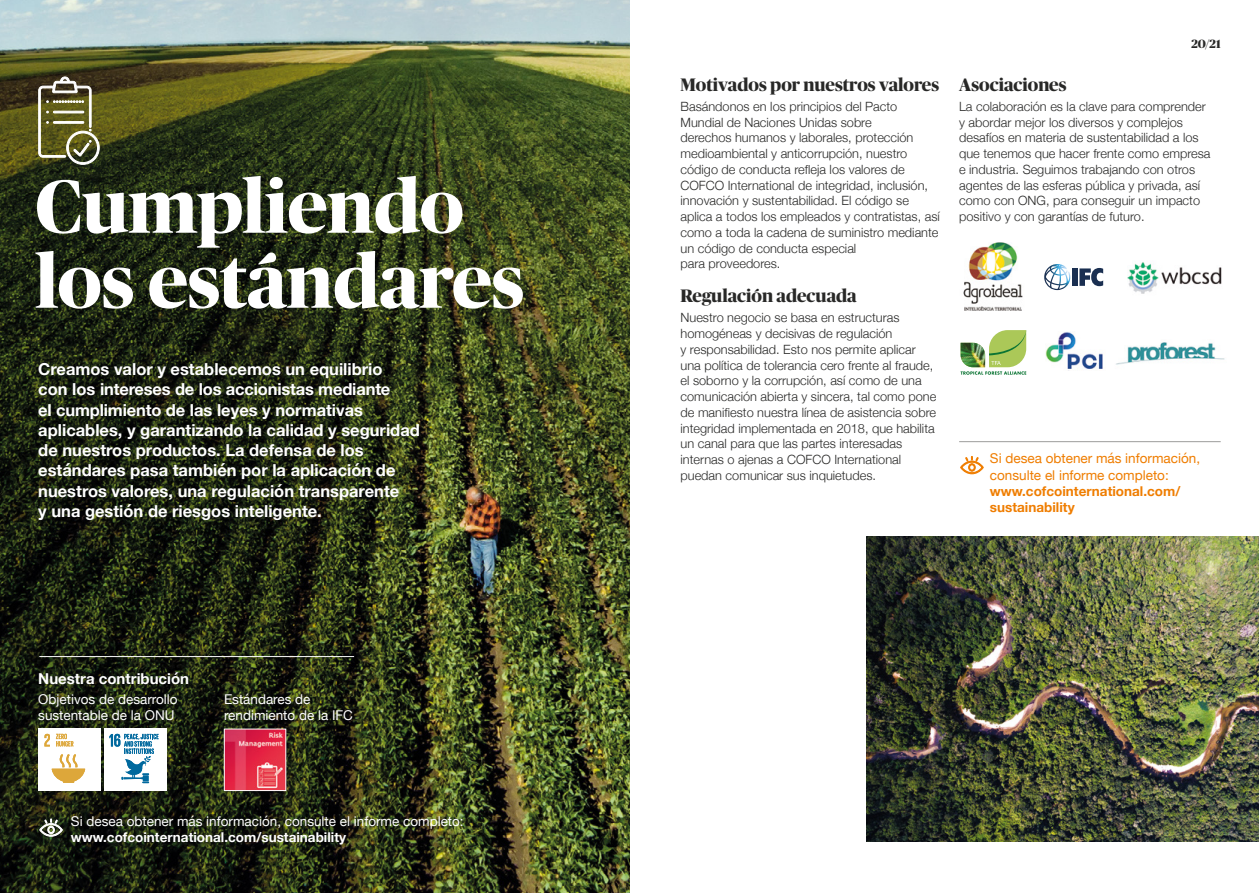
<style>
.page{position:relative;width:1259px;height:893px;background:#fff}
.page>*{position:absolute;margin:0;border:0;box-sizing:border-box;transform-origin:0 0}
.t1{font:700 75px/75px "Publico Banner";color:#fff}
.t2{font:700 18px "Publico Banner";color:#282827}
.t3{font:700 16.5px/20.2px "Helvetica Neue";color:#fff}
.t4{font:700 15px "Helvetica Neue";color:#fff}
.t5{font:13.5px/16.2px "Helvetica Neue";color:#fff}
.t6{font:13.5px/16.2px "Helvetica Neue";color:#ef7d00}
.t7{font:700 13.5px "Helvetica Neue";color:#fff}
.t8{font:700 13.5px/16.2px "Helvetica Neue";color:#ef7d00}
.t9{font:300 12.75px/15.8px "Helvetica Neue";color:#282827}
.t10{font:700 12px "Publico Banner";color:#282827}
</style>
<div class="page">
<img style="left:0;top:0;width:629px;height:51px">
<img style="left:0;top:51px;width:629px;height:842px">
<img style="left:866px;top:537px;width:393px;height:305px">
<hr style="left:39px;top:656px;width:315px;height:1px;background:#fff">
<img style="left:226px;top:731px;width:58px;height:58px">
<div style="left:224px;top:729px;width:62px;height:62px;border:1px solid #fff"></div>
<div style="left:38px;top:729px;width:62px;height:62px;background:#fff"></div>
<svg style="left:44px;top:734px;width:6px;height:12px"></svg>
<svg style="left:52px;top:754px;width:33px;height:29px"></svg>
<svg style="left:56px;top:734px;width:17px;height:12px"></svg>
<div style="left:105px;top:729px;width:62px;height:62px;background:#fff"></div>
<svg style="left:109px;top:734px;width:50px;height:49px"></svg>
<svg style="left:39px;top:818px;width:24px;height:19px"></svg>
<svg style="left:38px;top:76px;width:62px;height:89px"></svg>
<hr style="left:959px;top:441px;width:261px;height:1px;background:#9d9d9c">
<svg style="left:960px;top:456px;width:24px;height:18px"></svg>
<img style="left:1127px;top:262px;width:95px;height:32px">
<div style="left:1072px;top:268px;width:6px;height:18px;background:#1a2f51"></div>
<svg style="left:1079px;top:268px;width:24px;height:18px"></svg>
<svg style="left:1044px;top:264px;width:26px;height:26px"></svg>
<img style="left:1045px;top:332px;width:58px;height:37px">
<img style="left:1116px;top:342px;width:109px;height:23px">
<img style="left:963px;top:242px;width:60px;height:69px">
<svg style="left:960px;top:330px;width:66px;height:45px"></svg>
<h1 class="t1" style="left:35px;top:165px;width:490px">Cumpliendo los estándares</h1>
<p class="t3" style="left:38px;top:360px;width:383px">Creamos valor y establecemos un equilibrio<br>con los intereses de los accionistas mediante<br>el cumplimiento de las leyes y normativas aplicables, y garantizando la calidad y seguridad de nuestros productos. La defensa de los estándares pasa también por la aplicación de nuestros valores, una regulación transparente<br>y una gestión de riesgos inteligente.</p>
<p class="t4" style="left:38px;top:666px;width:152px">Nuestra contribución</p>
<p class="t5" style="left:38px;top:692px;width:141px">Objetivos de desarrollo sustentable de la ONU</p>
<p class="t5" style="left:224px;top:692px;width:131px">Estándares de rendimiento de la IFC</p>
<p class="t5" style="left:71px;top:814px;width:394px">Si desea obtener más información, consulte el informe completo:</p>
<p class="t7" style="left:71px;top:826px;width:277px">www.cofcointernational.com/sustainability</p>
<h2 class="t2" style="left:680px;top:72px;width:260px">Motivados por nuestros valores</h2>
<p class="t9" style="left:680px;top:98px;width:261px">Basándonos en los principios del Pacto Mundial de Naciones Unidas sobre<br>derechos humanos y laborales, protección medioambiental y anticorrupción, nuestro código de conducta refleja los valores de COFCO International de integridad, inclusión, innovación y sustentabilidad. El código se aplica a todos los empleados y contratistas, así como a toda la cadena de suministro mediante un código de conducta especial<br>para proveedores.</p>
<h2 class="t2" style="left:680px;top:283px;width:178px">Regulación adecuada</h2>
<p class="t9" style="left:680px;top:309px;width:257px">Nuestro negocio se basa en estructuras homogéneas y decisivas de regulación<br>y responsabilidad. Esto nos permite aplicar una política de tolerancia cero frente al fraude, el soborno y la corrupción, así como de una comunicación abierta y sincera, tal como pone de manifiesto nuestra línea de asistencia sobre integridad implementada en 2018, que habilita un canal para que las partes interesadas internas o ajenas a COFCO International puedan comunicar sus inquietudes.</p>
<p class="t10" style="left:1191px;top:35px;width:31px">20/21</p>
<h2 class="t2" style="left:959px;top:72px;width:109px">Asociaciones</h2>
<p class="t9" style="left:959px;top:98px;width:253px">La colaboración es la clave para comprender y abordar mejor los diversos y complejos desafíos en materia de sustentabilidad a los que tenemos que hacer frente como empresa e industria. Seguimos trabajando con otros agentes de las esferas pública y privada, así como con ONG, para conseguir un impacto positivo y con garantías de futuro.</p>
<p class="t6" style="left:990px;top:451px;width:212px">Si desea obtener más información, consulte el informe completo:</p>
<p class="t8" style="left:990px;top:483px;width:192px">www.cofcointernational.com/ sustainability</p>
</div>
